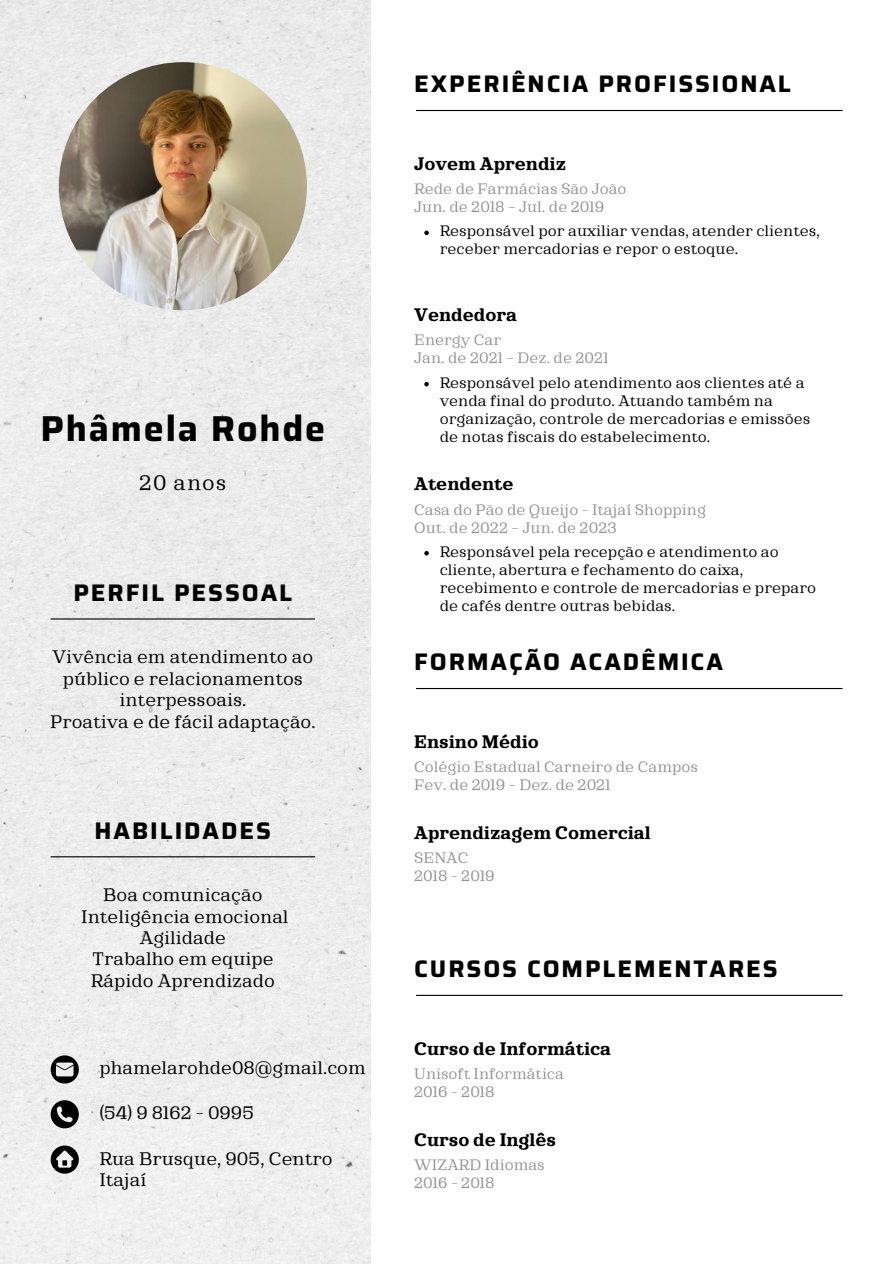
<style>
.page{position:relative;width:894px;height:1264px;background:#fff}
.page>*{position:absolute;margin:0;border:0;box-sizing:border-box;transform-origin:0 0}
.t1{font:700 36px "Saira";letter-spacing:.05em;color:#000}
.t2{font:700 24px "Saira";letter-spacing:.08em;color:#000}
.t3{font:21px "Phongphrai";letter-spacing:.05em;color:#000}
.t4{font:18px/21.3px "Phongphrai";color:#000;text-align:center}
.t5{font:700 18px "Phongphrai";color:#000}
.t6{font:15px/18px "Phongphrai";color:#000}
.t7{font:15px "Phongphrai";color:#949494}
</style>
<div class="page">
<div style="left:0;top:0;width:370px;height:1263px;background:#ececec"></div>
<img style="left:59px;top:62px;width:248px;height:248px;border-radius:50%">
<svg style="left:51px;top:1100px;width:28px;height:28px"></svg>
<svg style="left:51px;top:1055px;width:28px;height:28px"></svg>
<svg style="left:51px;top:1145px;width:28px;height:28px"></svg>
<hr style="left:416px;top:110px;width:426px;height:1px;background:#000">
<hr style="left:416px;top:688px;width:426px;height:1px;background:#000">
<hr style="left:416px;top:994px;width:426px;height:1px;background:#000">
<hr style="left:51px;top:856px;width:264px;height:1px;background:#000">
<hr style="left:51px;top:618px;width:264px;height:1px;background:#000">
<svg style="left:424px;top:230px;width:4px;height:5px"></svg>
<svg style="left:424px;top:382px;width:4px;height:4px"></svg>
<svg style="left:424px;top:551px;width:4px;height:4px"></svg>
<p class="t1" style="left:41px;top:400px;width:286px">Phâmela Rohde</p>
<p class="t3" style="left:139px;top:473px;width:89px">20 anos</p>
<p class="t2" style="left:73px;top:574px;width:220px">PERFIL PESSOAL</p>
<p class="t4" style="left:52px;top:647px;width:262px">Vivência em atendimento ao público e relacionamentos interpessoais.</p>
<p class="t4" style="left:50px;top:711px;width:267px">Proativa e de fácil adaptação.</p>
<p class="t2" style="left:95px;top:811px;width:178px">HABILIDADES</p>
<p class="t4" style="left:103px;top:885px;width:161px">Boa comunicação</p>
<p class="t4" style="left:81px;top:906px;width:209px">Inteligência emocional</p>
<p class="t4" style="left:140px;top:928px;width:88px">Agilidade</p>
<p class="t4" style="left:92px;top:949px;width:183px">Trabalho em equipe</p>
<p class="t4" style="left:91px;top:970px;width:186px">Rápido Aprendizado</p>
<p class="t4" style="left:99px;top:1058px;width:268px">phamelarohde08@gmail.com</p>
<p class="t4" style="left:99px;top:1103px;width:157px">(54) 9 8162 - 0995</p>
<p class="t4" style="left:99px;top:1148px;width:235px">Rua Brusque, 905, Centro</p>
<p class="t4" style="left:99px;top:1169px;width:49px">Itajaí</p>
<p class="t2" style="left:414px;top:65px;width:378px">EXPERIÊNCIA PROFISSIONAL</p>
<p class="t5" style="left:414px;top:155px;width:153px">Jovem Aprendiz</p>
<p class="t7" style="left:414px;top:182px;width:214px">Rede de Farmácias São João</p>
<p class="t7" style="left:414px;top:200px;width:191px">Jun. de 2018 – Jul. de 2019</p>
<p class="t6" style="left:439px;top:223px;width:381px">Responsável por auxiliar vendas, atender clientes, receber mercadorias e repor o estoque.</p>
<p class="t5" style="left:414px;top:306px;width:104px">Vendedora</p>
<p class="t7" style="left:414px;top:333px;width:88px">Energy Car</p>
<p class="t7" style="left:414px;top:351px;width:196px">Jan. de 2021 – Dez. de 2021</p>
<p class="t6" style="left:439px;top:374px;width:372px">Responsável pelo atendimento aos clientes até a venda final do produto. Atuando também na organização, controle de mercadorias e emissões de notas fiscais do estabelecimento.</p>
<p class="t5" style="left:414px;top:475px;width:101px">Atendente</p>
<p class="t7" style="left:414px;top:502px;width:293px">Casa do Pão de Queijo - Itajaí Shopping</p>
<p class="t7" style="left:414px;top:520px;width:204px">Out. de 2022 – Jun. de 2023</p>
<p class="t6" style="left:439px;top:543px;width:378px">Responsável pela recepção e atendimento ao cliente, abertura e fechamento do caixa, recebimento e controle de mercadorias e preparo de cafés dentre outras bebidas.</p>
<p class="t2" style="left:414px;top:642px;width:310px">FORMAÇÃO ACADÊMICA</p>
<p class="t5" style="left:414px;top:733px;width:126px">Ensino Médio</p>
<p class="t7" style="left:414px;top:760px;width:285px">Colégio Estadual Carneiro de Campos</p>
<p class="t7" style="left:414px;top:778px;width:198px">Fev. de 2019 – Dez. de 2021</p>
<p class="t5" style="left:414px;top:824px;width:238px">Aprendizagem Comercial</p>
<p class="t7" style="left:414px;top:851px;width:56px">SENAC</p>
<p class="t7" style="left:414px;top:869px;width:82px">2018 - 2019</p>
<p class="t2" style="left:414px;top:949px;width:365px">CURSOS COMPLEMENTARES</p>
<p class="t5" style="left:414px;top:1040px;width:198px">Curso de Informática</p>
<p class="t7" style="left:414px;top:1067px;width:151px">Unisoft Informática</p>
<p class="t7" style="left:414px;top:1085px;width:82px">2016 - 2018</p>
<p class="t5" style="left:414px;top:1131px;width:143px">Curso de Inglês</p>
<p class="t7" style="left:414px;top:1158px;width:132px">WIZARD Idiomas</p>
<p class="t7" style="left:414px;top:1176px;width:82px">2016 - 2018</p>
</div>
